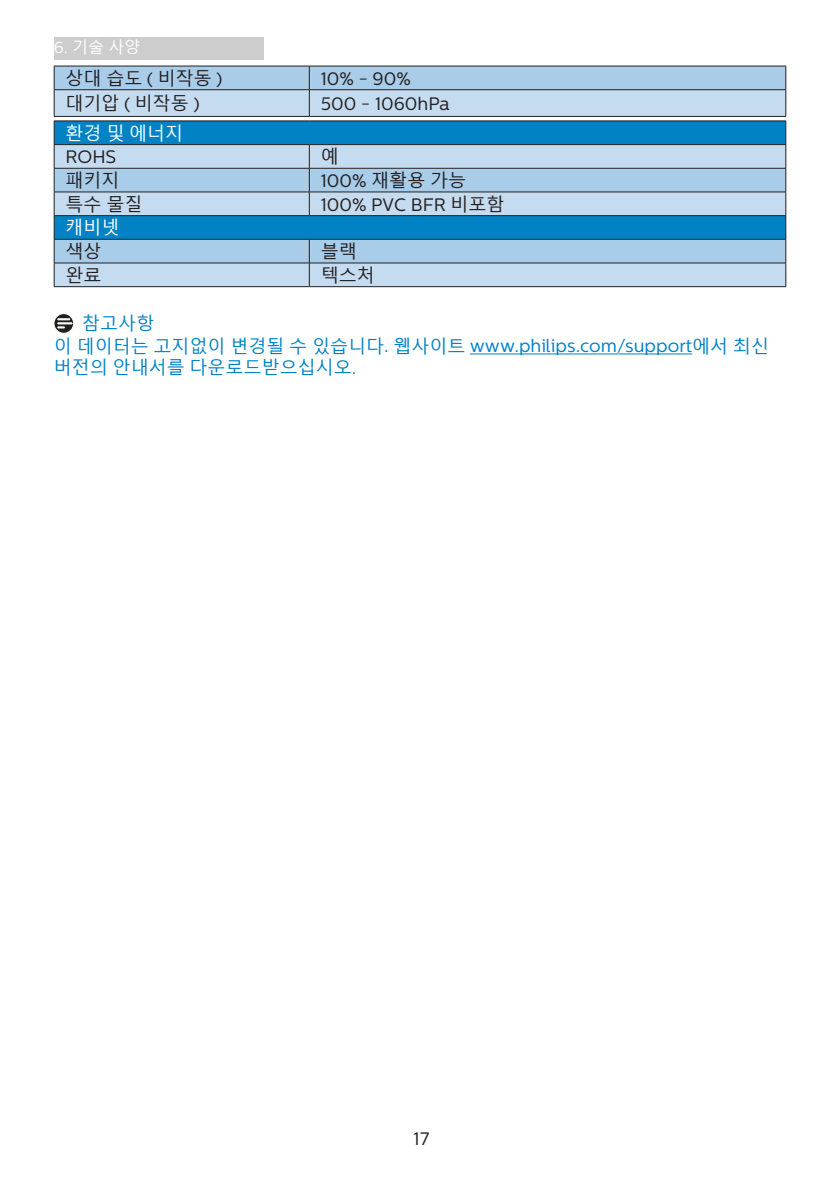
<style>
.page{position:relative;width:840px;height:1191px;background:#fff}
.page>*{position:absolute;margin:0;border:0;box-sizing:border-box;transform-origin:0 0}
.Note_body{font:18px/21.6px "Malgun Gothic";color:#0082c5}
.t1{font:18px "Malgun Gothic";color:#231f20}
.t2{font:18px "Centrale Sans";color:#231f20}
.t3{font:18px "Malgun Gothic";color:#fff}
.Heading_4_Blue{font:18px "Malgun Gothic";color:#0082c5}
.t4{font:16px "Malgun Gothic";color:#fff}
.s1{font-family:"Centrale Sans"}
.s2{font-family:"Malgun Gothic"}
</style>
<div class="page">
<div style="left:54px;top:37px;width:209px;height:23px;background:#cdcdcd"></div>
<hr style="left:469px;top:353px;width:222px;height:1px;background:#0082c5">
<svg style="left:54px;top:66px;width:732px;height:220px;background:#8dbcdb"></svg>
<hr style="left:54px;top:286px;width:255px;height:1px;background:#231f20">
<hr style="left:309px;top:286px;width:476px;height:1px;background:#231f20">
<svg style="left:54px;top:314px;width:20px;height:19px"></svg>
<div style="left:54px;top:313px;width:20px;height:20px;border:1px solid #fff;border-radius:50%"></div>
<svg style="left:58px;top:318px;width:13px;height:10px"></svg>
<p class="t4" style="left:54px;top:39px;width:88px"><span class="s1">6.</span> 기술 사양</p>
<p class="t1" style="left:65px;top:68px;width:158px">상대 습도 <span class="s1">(</span> 비작동 <span class="s1">)</span></p>
<p class="t2" style="left:320px;top:68px;width:92px">10% - 90%</p>
<p class="t1" style="left:65px;top:93px;width:136px">대기압 <span class="s1">(</span> 비작동 <span class="s1">)</span></p>
<p class="t2" style="left:320px;top:93px;width:131px">500 - 1060hPa</p>
<p class="t3" style="left:65px;top:123px;width:119px">환경 및 에너지</p>
<p class="t2" style="left:65px;top:147px;width:52px">ROHS</p>
<p class="t1" style="left:320px;top:146px;width:19px">예</p>
<p class="t1" style="left:65px;top:170px;width:55px">패키지</p>
<p class="t1" style="left:320px;top:170px;width:147px"><span class="s1">100%</span> 재활용 가능</p>
<p class="t1" style="left:65px;top:194px;width:78px">특수 물질</p>
<p class="t2" style="left:320px;top:194px;width:185px">100% PVC BFR <span class="s2">비포함</span></p>
<p class="t3" style="left:65px;top:217px;width:55px">캐비넷</p>
<p class="t1" style="left:65px;top:241px;width:37px">색상</p>
<p class="t1" style="left:320px;top:241px;width:37px">블랙</p>
<p class="t1" style="left:65px;top:265px;width:37px">완료</p>
<p class="t1" style="left:320px;top:265px;width:55px">텍스처</p>
<p class="Heading_4_Blue" style="left:82px;top:313px;width:73px">참고사항</p>
<p class="Note_body" style="left:54px;top:336px;width:716px">이 데이터는 고지없이 변경될 수 있습니다<span class="s1">.</span> 웹사이트 <span class="s1">www.philips.com/support</span>에서 최신 버전의 안내서를 다운로드받으십시오<span class="s1">.</span></p>
<p class="t2" style="left:413px;top:1128px;width:17px">17</p>
</div>
